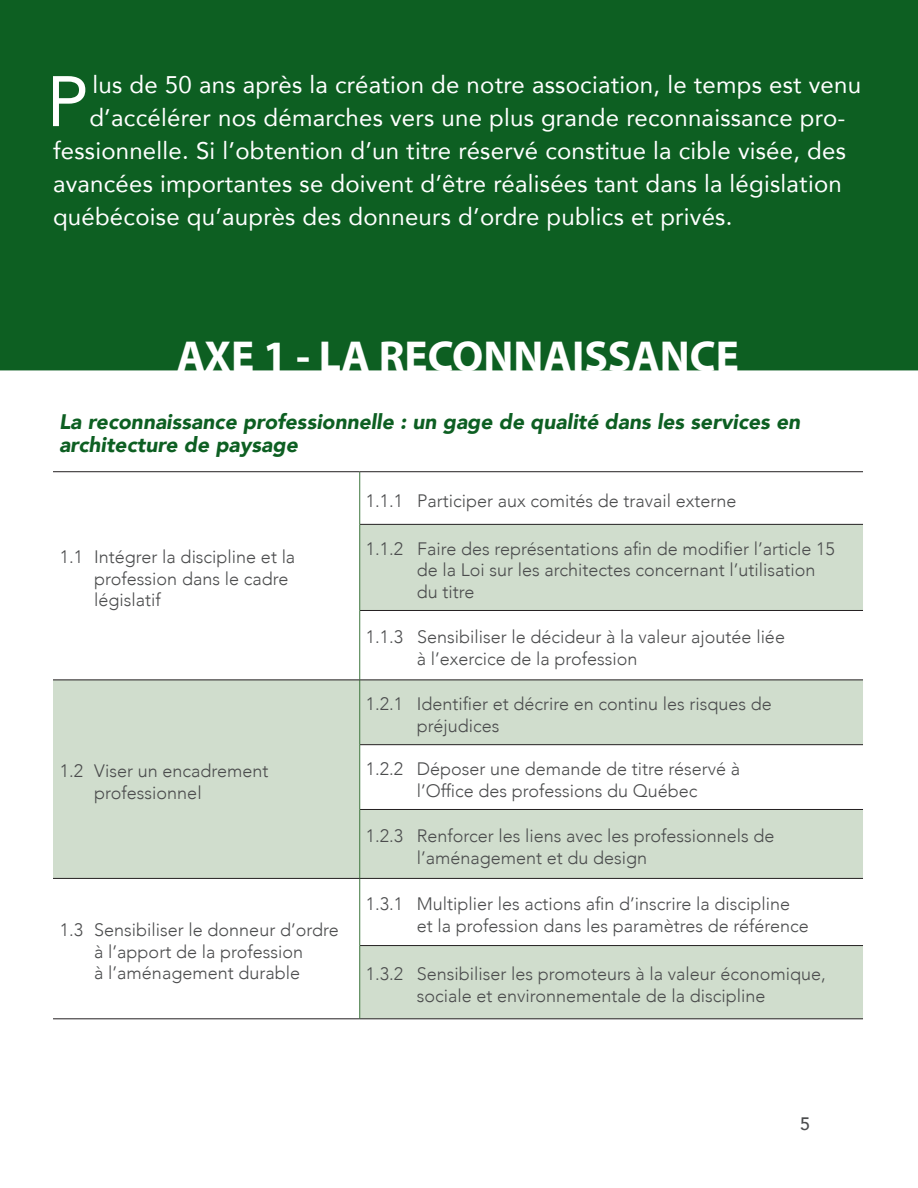
<style>
.page{position:relative;width:918px;height:1188px;background:#fff}
.page>*{position:absolute;margin:0;border:0;box-sizing:border-box;transform-origin:0 0}
.t1{font:70.65px "Avenir";color:#fff}
.t2{font:700 43.5px "Myriad Pro";color:#fff}
.t3{font:24px "Avenir";letter-spacing:.01em;color:#fff}
.t4{font:italic 900 21px/22.5px "Avenir";color:#0d5f22}
.t5{font:300 18px/21.6px "Avenir";color:#4b4c4d}
.t6{font:500 18px "Avenir";color:#4b4c4d}
</style>
<div class="page">
<div style="left:0;top:0;width:918px;height:370px;background:#0d5f22"></div>
<svg style="left:360px;top:472px;width:503px;height:52px"></svg>
<svg style="left:53px;top:525px;width:810px;height:494px;fill:#d0ddcd"></svg>
<hr style="left:360px;top:524px;width:503px;height:1px;background:#231f20">
<hr style="left:360px;top:610px;width:503px;height:1px;background:#231f20">
<hr style="left:360px;top:680px;width:503px;height:1px;background:#231f20">
<hr style="left:360px;top:744px;width:503px;height:1px;background:#231f20">
<hr style="left:360px;top:809px;width:503px;height:1px;background:#231f20">
<hr style="left:360px;top:878px;width:503px;height:1px;background:#231f20">
<hr style="left:360px;top:945px;width:503px;height:1px;background:#231f20">
<hr style="left:360px;top:1019px;width:503px;height:1px;background:#231f20">
<hr style="left:359px;top:472px;width:1px;height:52px;background:#3e763e">
<hr style="left:359px;top:524px;width:1px;height:86px;background:#3e763e">
<hr style="left:359px;top:610px;width:1px;height:70px;background:#3e763e">
<hr style="left:359px;top:680px;width:1px;height:65px;background:#3e763e">
<hr style="left:359px;top:745px;width:1px;height:64px;background:#3e763e">
<hr style="left:359px;top:809px;width:1px;height:69px;background:#3e763e">
<hr style="left:359px;top:879px;width:1px;height:67px;background:#3e763e">
<hr style="left:359px;top:946px;width:1px;height:73px;background:#3e763e">
<hr style="left:53px;top:680px;width:307px;height:1px;background:#231f20">
<hr style="left:53px;top:878px;width:307px;height:1px;background:#231f20">
<hr style="left:53px;top:1019px;width:307px;height:1px;background:#231f20">
<hr style="left:53px;top:471px;width:307px;height:1px;background:#231f20">
<hr style="left:360px;top:471px;width:503px;height:1px;background:#231f20">
<p class="t1" style="left:47px;top:45px;width:43px">P</p>
<p class="t3" style="left:93px;top:66px;width:770px">lus de 50 ans après la création de notre association, le temps est venu</p>
<p class="t3" style="left:89px;top:99px;width:758px">d’accélérer nos démarches vers une plus grande reconnaissance pro-</p>
<p class="t3" style="left:53px;top:132px;width:794px">fessionnelle. Si l’obtention d’un titre réservé constitue la cible visée, des</p>
<p class="t3" style="left:53px;top:165px;width:790px">avancées importantes se doivent d’être réalisées tant dans la législation</p>
<p class="t3" style="left:53px;top:198px;width:681px">québécoise qu’auprès des donneurs d’ordre publics et privés.</p>
<p class="t2" style="left:177px;top:328px;width:564px">AXE 1 - LA RECONNAISSANCE</p>
<p class="t4" style="left:59px;top:410px;width:743px">La reconnaissance professionnelle : un gage de qualité dans les services en architecture de paysage</p>
<p class="t5" style="left:94px;top:546px;width:203px;text-indent:-34px">1.1 Intégrer la discipline et la profession dans le cadre législatif</p>
<p class="t5" style="left:94px;top:760px;width:176px;text-indent:-34px">1.2 Viser un encadrement professionnel</p>
<p class="t5" style="left:60px;top:919px;width:280px;text-align:center">1.3 Sensibiliser le donneur d’ordre à l’apport de la profession<br>à l’aménagement durable</p>
<p class="t5" style="left:366px;top:490px;width:372px">1.1.1 Participer aux comités de travail externe</p>
<p class="t5" style="left:417px;top:538px;width:420px;text-indent:-51px">1.1.2 Faire des représentations afin de modifier l’article 15 de la Loi sur les architectes concernant l’utilisation du titre</p>
<p class="t5" style="left:417px;top:626px;width:370px;text-indent:-51px">1.1.3 Sensibiliser le décideur à la valeur ajoutée liée à l’exercice de la profession</p>
<p class="t5" style="left:417px;top:694px;width:357px;text-indent:-51px">1.2.1 Identifier et décrire en continu les risques de préjudices</p>
<p class="t5" style="left:366px;top:758px;width:376px;text-align:center">1.2.2 Déposer une demande de titre réservé à l’Office des professions du Québec</p>
<p class="t5" style="left:417px;top:825px;width:359px;text-indent:-51px">1.2.3 Renforcer les liens avec les professionnels de l’aménagement et du design</p>
<p class="t5" style="left:417px;top:893px;width:394px;text-indent:-51px">1.3.1 Multiplier les actions afin d’inscrire la discipline et la profession dans les paramètres de référence</p>
<p class="t5" style="left:366px;top:963px;width:462px;text-align:center">1.3.2 Sensibiliser les promoteurs à la valeur économique, sociale et environnementale de la discipline</p>
<p class="t6" style="left:800px;top:1109px;width:12px">5</p>
</div>
